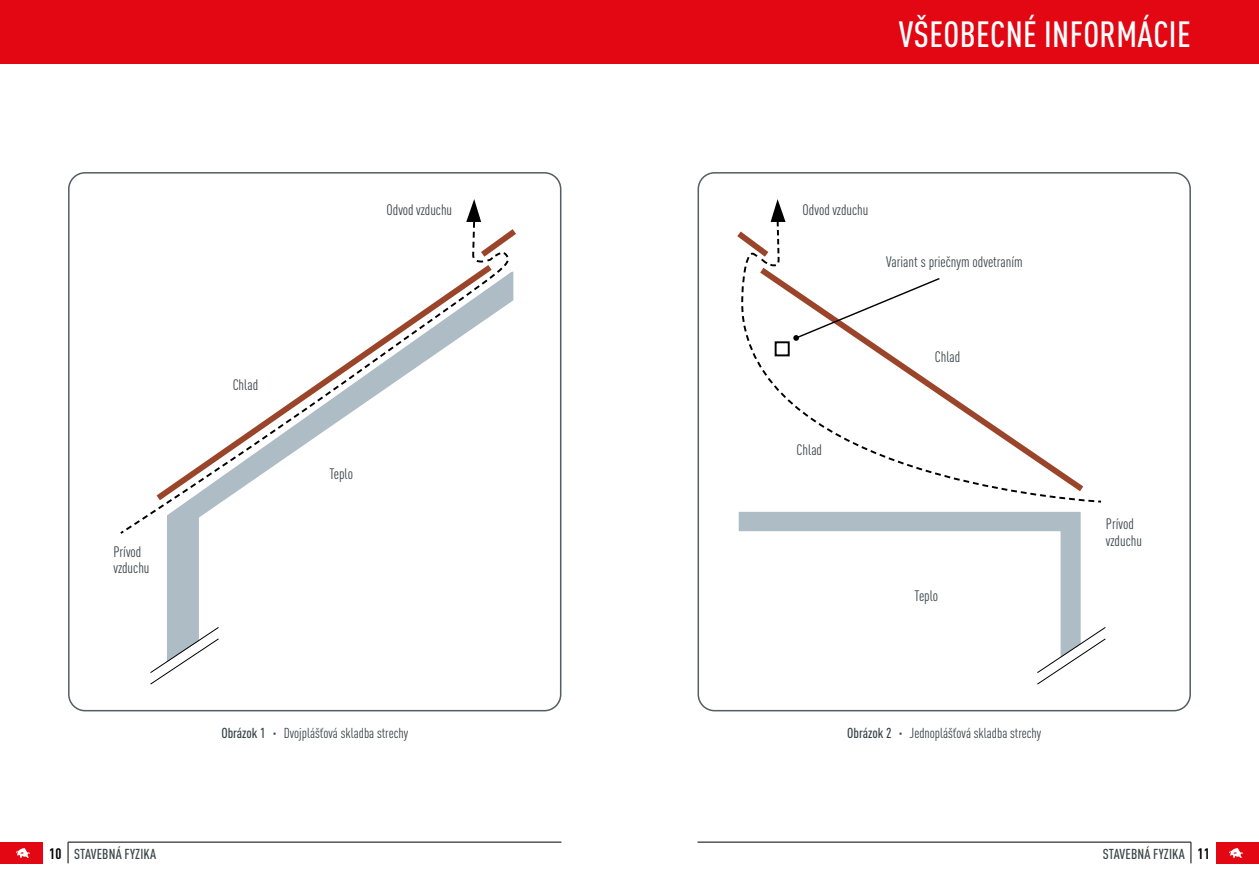
<style>
.page{position:relative;width:1259px;height:893px;background:#fff}
.page>*{position:absolute;margin:0;border:0;box-sizing:border-box;transform-origin:0 0}
.t1{font:500 condensed 36px "DIN Pro";letter-spacing:.01em;color:#fff}
.t2{font:condensed 15px/16.5px "DIN Pro";color:#394448}
.t3{font:condensed 14.25px "DIN Pro";color:#394448}
.t4{font:500 condensed 14.25px "DIN Pro";letter-spacing:.01em;color:#394448}
.s1{font-weight:500}
.s2{font-weight:700;font-size:15px;color:#000}
</style>
<div class="page">
<div style="left:0;top:842px;width:43px;height:21px;background:#e30613"></div>
<hr style="left:68px;top:842px;width:493px;height:1px;background:#000">
<svg style="left:68px;top:842px;width:1px;height:21px"></svg>
<svg style="left:16px;top:848px;width:14px;height:10px"></svg>
<div style="left:1216px;top:842px;width:43px;height:21px;background:#e30613"></div>
<hr style="left:697px;top:842px;width:494px;height:1px;background:#000">
<svg style="left:1190px;top:842px;width:1px;height:21px"></svg>
<svg style="left:1229px;top:848px;width:13px;height:10px"></svg>
<div style="left:0;top:0;width:1259px;height:64px;background:#e30613"></div>
<svg style="left:742px;top:220px;width:360px;height:283px"></svg>
<svg style="left:737px;top:199px;width:48px;height:115px"></svg>
<div style="left:774px;top:341px;width:15px;height:15px;border:2px solid #000"></div>
<svg style="left:738px;top:512px;width:368px;height:173px"></svg>
<svg style="left:793px;top:277px;width:148px;height:64px"></svg>
<div style="left:697px;top:172px;width:494px;height:539px;border:2px solid #535d62;border-radius:16px"></div>
<svg style="left:126px;top:199px;width:390px;height:486px"></svg>
<div style="left:68px;top:172px;width:493px;height:539px;border:2px solid #535d62;border-radius:16px"></div>
<p class="t2" style="left:113px;top:542px;width:38px">Prívod vzduchu</p>
<p class="t2" style="left:233px;top:375px;width:27px">Chlad</p>
<p class="t2" style="left:386px;top:201px;width:67px">Odvod vzduchu</p>
<p class="t2" style="left:329px;top:465px;width:25px">Teplo</p>
<p class="t3" style="left:221px;top:723px;width:188px"><span class="s1">OBRÁZOK 1 ·</span> Dvojplášťová skladba strechy</p>
<h1 class="t1" style="left:898px;top:7px;width:293px">VŠEOBECNÉ INFORMÁCIE</h1>
<p class="t2" style="left:802px;top:200px;width:67px">Odvod vzduchu</p>
<p class="t2" style="left:886px;top:252px;width:138px">Variant s priečnym odvetraním</p>
<p class="t2" style="left:935px;top:347px;width:27px">Chlad</p>
<p class="t2" style="left:796px;top:441px;width:27px">Chlad</p>
<p class="t2" style="left:914px;top:587px;width:25px">Teplo</p>
<p class="t2" style="left:1106px;top:514px;width:38px">Prívod vzduchu</p>
<p class="t3" style="left:847px;top:723px;width:195px"><span class="s1">OBRÁZOK 2 ·</span> Jednoplášťová skladba strechy</p>
<p class="t4" style="left:49px;top:843px;width:108px"><span class="s2">10</span> STAVEBNÁ FYZIKA</p>
<p class="t4" style="left:1102px;top:843px;width:108px">STAVEBNÁ FYZIKA <span class="s2">11</span></p>
</div>
